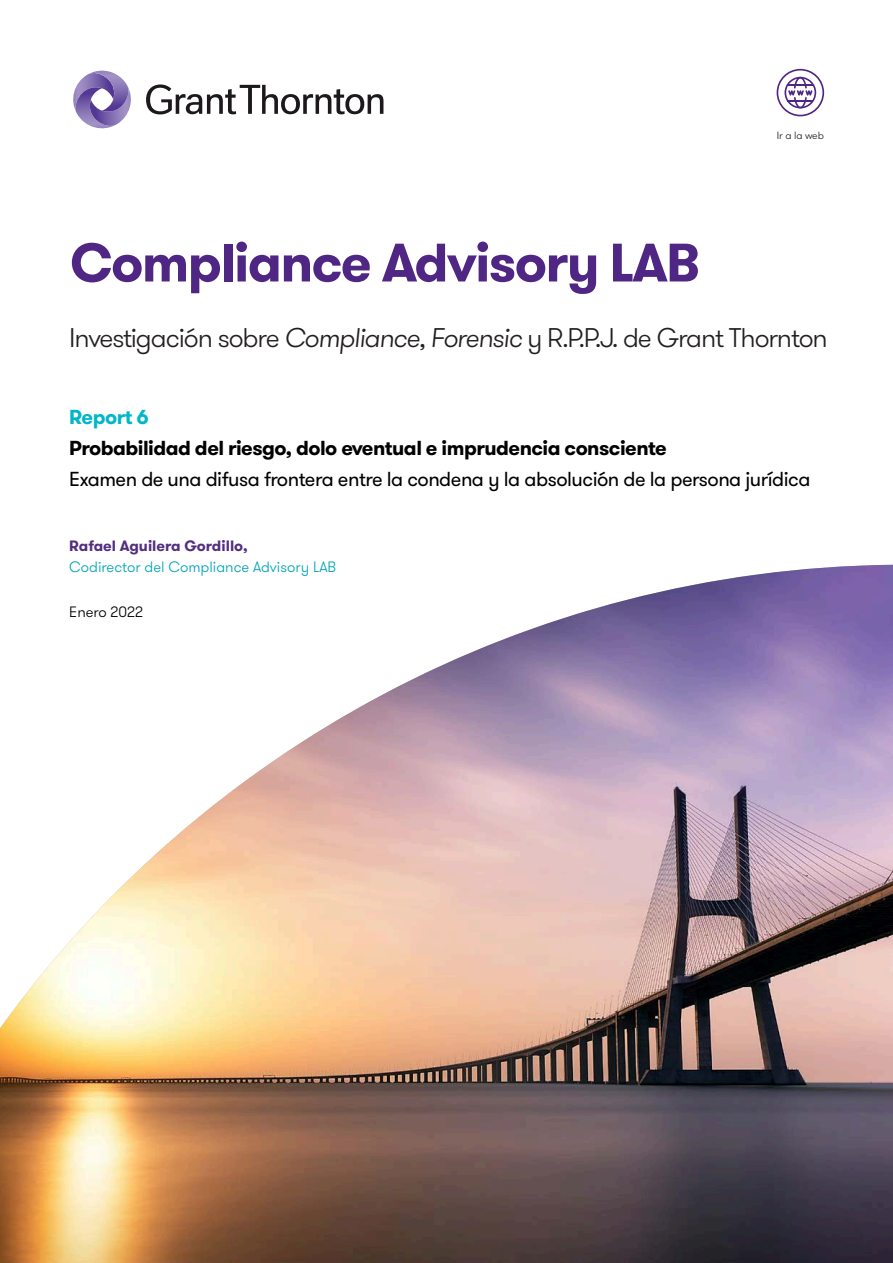
<style>
.page{position:relative;width:893px;height:1263px;background:#fff}
.page>*{position:absolute;margin:0;border:0;box-sizing:border-box;transform-origin:0 0}
.t1{font:700 54px "GT Walsheim Pro";letter-spacing:-.03em;color:#4f2683}
.t2{font:300 27px "GT Walsheim Pro";letter-spacing:-.04em;color:#231f20}
.t3{font:20.25px "GT Walsheim Pro";letter-spacing:-.025em;color:#000}
.t4{font:700 20.25px "GT Walsheim Pro";letter-spacing:-.025em;color:#000}
.t5{font:700 20.25px "GT Walsheim Pro";letter-spacing:-.025em;color:#00b7c9}
.t6{font:300 15px "GT Walsheim Pro";color:#00a5b6}
.t7{font:700 15px "GT Walsheim Pro";color:#522e81}
.t8{font:300 15px "GT Walsheim Pro";color:#000}
.t9{font:300 10.5px "GT Walsheim Pro";color:#231f20}
.s1{font-style:italic}
</style>
<div class="page">
<img style="left:0;top:565px;width:893px;height:698px">
<svg style="left:146px;top:84px;width:237px;height:30px"></svg>
<svg style="left:73px;top:70px;width:58px;height:59px"></svg>
<svg style="left:777px;top:69px;width:47px;height:47px"></svg>
<hr style="left:787px;top:100px;width:26px;height:2px;background:#4f2683">
<p class="t9" style="left:777px;top:129px;width:49px">Ir a la web</p>
<h1 class="t1" style="left:70px;top:227px;width:632px">Compliance Advisory LAB</h1>
<h2 class="t2" style="left:69px;top:320px;width:760px">Investigación sobre <span class="s1">Compliance, Forensic</span> y R.P.P.J. de Grant Thornton</h2>
<p class="t5" style="left:69px;top:404px;width:81px">Report 6</p>
<p class="t4" style="left:69px;top:435px;width:599px">Probabilidad del riesgo, dolo eventual e imprudencia consciente</p>
<p class="t3" style="left:69px;top:466px;width:743px">Examen de una difusa frontera entre la condena y la absolución de la persona jurídica</p>
<p class="t7" style="left:69px;top:536px;width:180px">Rafael Aguilera Gordillo,</p>
<p class="t6" style="left:69px;top:558px;width:269px">Codirector del Compliance Advisory LAB</p>
<p class="t8" style="left:69px;top:603px;width:75px">Enero 2022</p>
</div>
